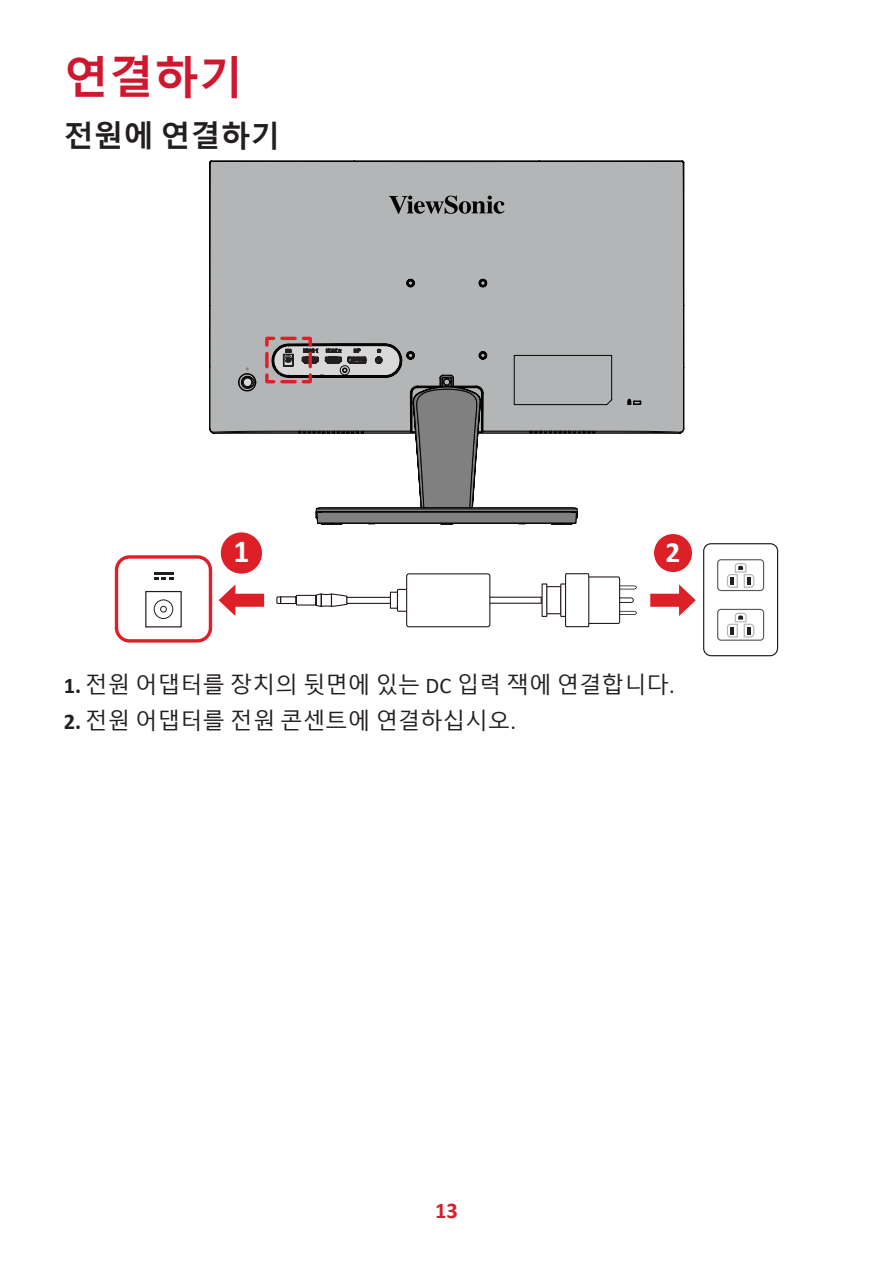
<style>
.page{position:relative;width:893px;height:1263px;background:#fff}
.page>*{position:absolute;margin:0;border:0;box-sizing:border-box;transform-origin:0 0}
.t1{font:700 45px "Malgun Gothic";color:#ce182f}
.t2{font:700 31.65px "Calibri";color:#fff}
.t3{font:700 30px "Malgun Gothic";color:#231f20}
.t4{font:700 29.25px "Calibri";color:#fff}
.t5{font:22.5px "Malgun Gothic";color:#231f20}
.t6{font:700 22.5px "Calibri";color:#d1232a}
.s1{font-family:"Calibri";font-weight:700}
.s2{font-family:"Calibri"}
</style>
<div class="page">
<svg style="left:473px;top:573px;width:164px;height:55px"></svg>
<div style="left:397px;top:589px;width:38px;height:23px;border:1px solid #211613"></div>
<div style="left:407px;top:574px;width:83px;height:53px;background:#fff;border-radius:2px"></div>
<div style="left:406px;top:573px;width:84px;height:54px;border:1px solid #211613;border-radius:2px"></div>
<svg style="left:276px;top:591px;width:122px;height:18px"></svg>
<svg style="left:650px;top:584px;width:46px;height:32px"></svg>
<div style="left:653px;top:533px;width:40px;height:40px;background:#dd1f28;border-radius:50%"></div>
<div style="left:653px;top:533px;width:40px;height:40px;border:1px solid #fff;border-radius:50%"></div>
<div style="left:703px;top:543px;width:75px;height:113px;border:1px solid #231f20;border-radius:7px"></div>
<div style="left:717px;top:559px;width:47px;height:32px;border:1px solid #5c5c5f;border-radius:3px"></div>
<svg style="left:727px;top:563px;width:28px;height:25px"></svg>
<div style="left:717px;top:609px;width:47px;height:32px;border:1px solid #5c5c5f;border-radius:3px"></div>
<svg style="left:727px;top:612px;width:28px;height:26px"></svg>
<div style="left:115px;top:555px;width:97px;height:88px;border:3px solid #dd1f28;border-radius:13px"></div>
<svg style="left:218px;top:584px;width:47px;height:32px"></svg>
<div style="left:220px;top:532px;width:43px;height:42px;background:#dd1f28;border-radius:50%"></div>
<div style="left:220px;top:531px;width:43px;height:44px;border:1px solid #fff;border-radius:50%"></div>
<hr style="left:154px;top:572px;width:20px;height:3px;background:#211e1e">
<svg style="left:154px;top:578px;width:20px;height:2px"></svg>
<svg style="left:154px;top:599px;width:19px;height:20px"></svg>
<div style="left:145px;top:591px;width:37px;height:36px;border:1px solid #211e1e"></div>
<div style="left:209px;top:161px;width:475px;height:364px;background:#b4b5b6"></div>
<svg style="left:389px;top:196px;width:116px;height:18px"></svg>
<svg style="left:213px;top:335px;width:467px;height:189px"></svg>
<h1 class="t1" style="left:64px;top:51px;width:181px">연결하기</h1>
<h3 class="t3" style="left:64px;top:118px;width:218px">전원에 연결하기</h3>
<h2 class="t2" style="left:233px;top:529px;width:18px">1</h2>
<h3 class="t4" style="left:666px;top:531px;width:16px">2</h3>
<p class="t5" style="left:64px;top:672px;width:612px"><span class="s1">1.</span> 전원 어댑터를 장치의 뒷면에 있는 <span class="s2">DC</span> 입력 잭에 연결합니다<span class="s2">.</span></p>
<p class="t5" style="left:64px;top:707px;width:454px"><span class="s1">2.</span> 전원 어댑터를 전원 콘센트에 연결하십시오<span class="s2">.</span></p>
<p class="t6" style="left:435px;top:1194px;width:24px">13</p>
</div>
